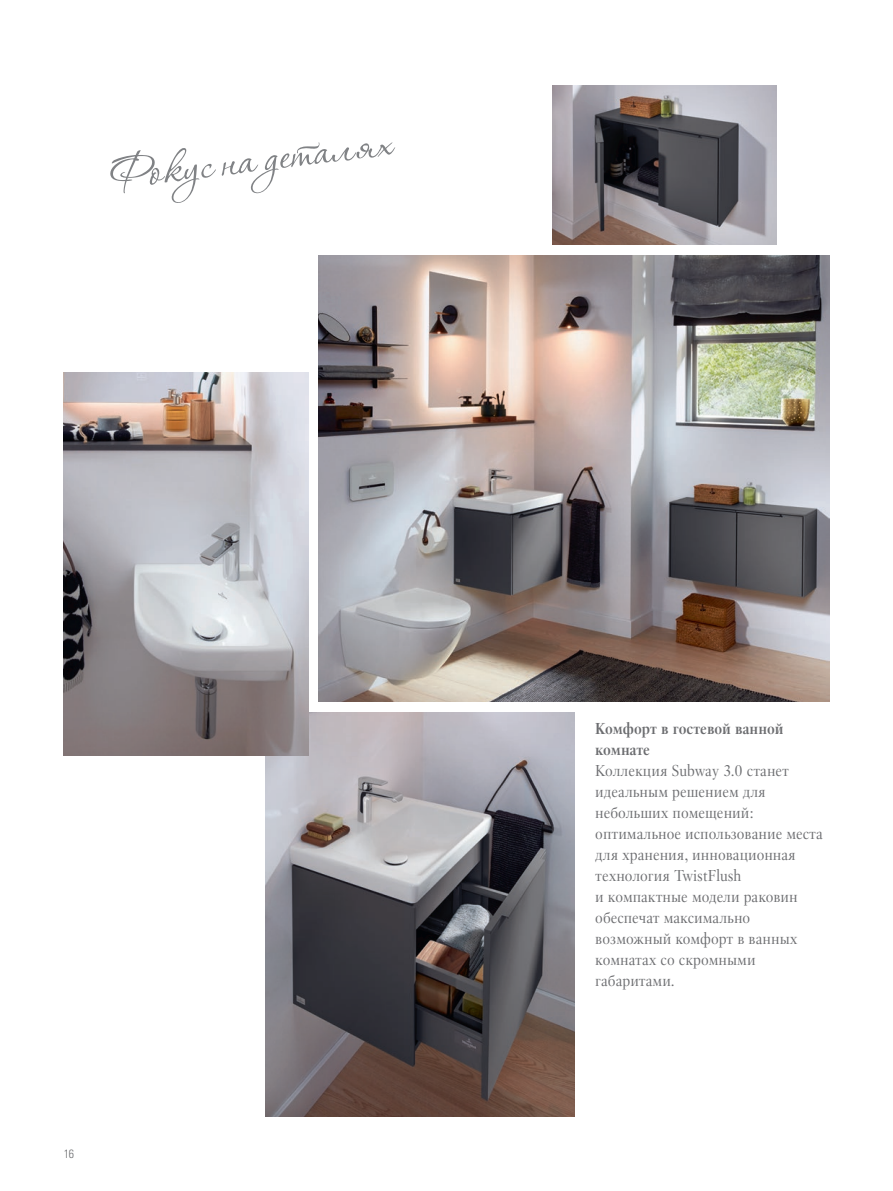
<style>
.page{position:relative;width:893px;height:1191px;background:#fff}
.page>*{position:absolute;margin:0;border:0;box-sizing:border-box;transform-origin:0 0}
.t1{font:54px "Corinthia";color:#808285;scale:1.1 1}
.BU_l{font:15.75px/21px "Villeroy Boch Cyrillic";color:#6c6d70}
.BU_Head_l{font:700 15.75px/21px "Villeroy Boch Cyrillic";color:#6c6d70}
.t2{font:12px "Univers LTCYR 47 Light Cond";color:#6c6d70}
</style>
<div class="page">
<img style="left:266px;top:712px;width:308px;height:404px">
<img style="left:319px;top:255px;width:510px;height:447px">
<img style="left:64px;top:372px;width:244px;height:383px">
<img style="left:553px;top:85px;width:223px;height:159px">
<p class="t1" style="left:106px;top:149px;width:258px;rotate:-7deg">Фокус на деталях</p>
<p class="t2" style="left:64px;top:1145px;width:12px">16</p>
<p class="BU_Head_l" style="left:595px;top:718px;width:190px">Комфорт в гостевой ванной комнате</p>
<p class="BU_l" style="left:595px;top:760px;width:229px">Коллекция Subway 3.0 станет идеальным решением для небольших помещений: оптимальное использование места для хранения, инновационная технология TwistFlush<br>и компактные модели раковин обеспечат максимально возможный комфорт в ванных комнатах со скромными габаритами.</p>
</div>
